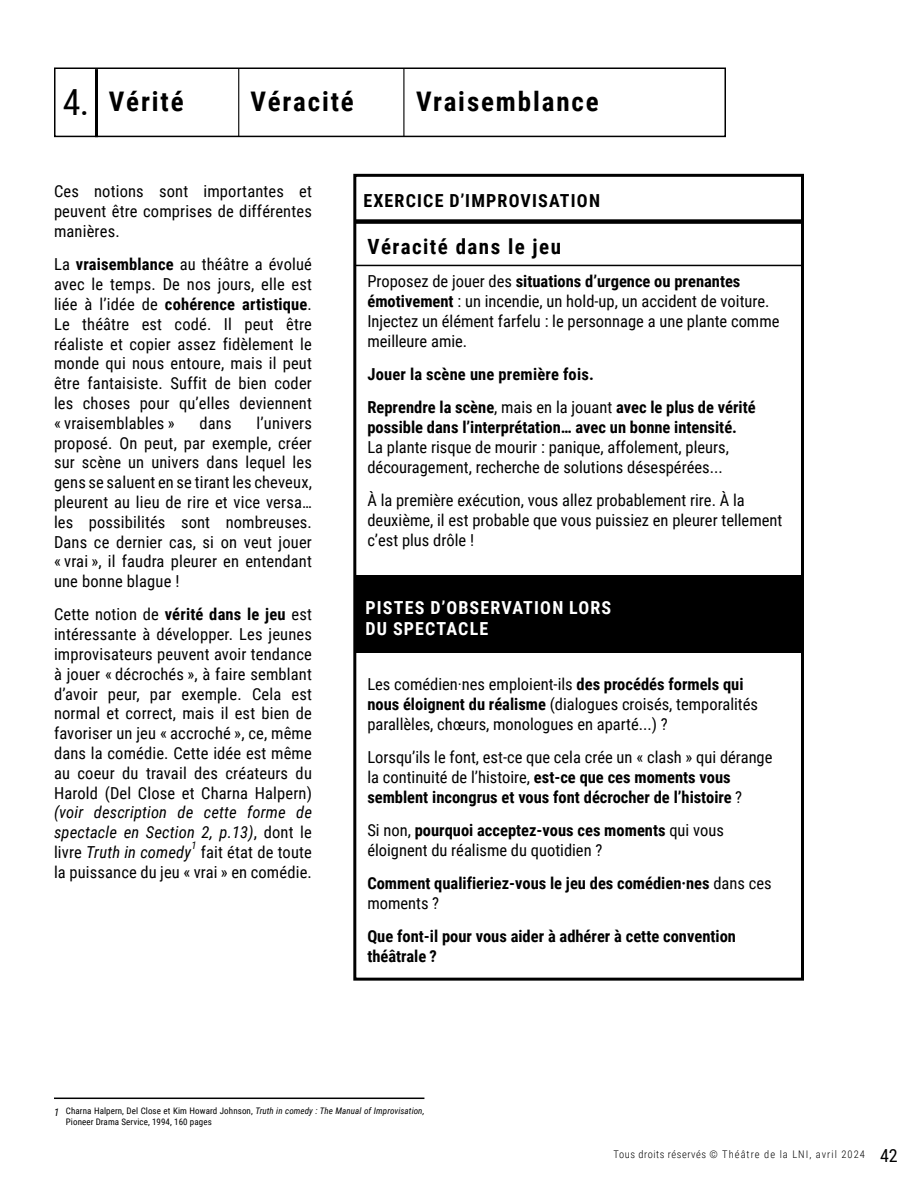
<style>
.page{position:relative;width:918px;height:1188px;background:#fff}
.page>*{position:absolute;margin:0;border:0;box-sizing:border-box;transform-origin:0 0}
.t1{font:36px "Roboto Condensed";color:#000}
.t2{font:700 27px "Roboto Condensed";letter-spacing:.07em;color:#000}
.t3{font:700 21px "Roboto Condensed";letter-spacing:.07em;color:#000}
.t4{font:700 18px/21.6px "Roboto Condensed";letter-spacing:.065em;color:#fff}
.t5{font:700 18px "Roboto Condensed";letter-spacing:.065em;color:#000}
.t6{font:18px "Roboto Condensed";color:#000}
.t7{font:16.5px/19.8px "Roboto Condensed";color:#000}
.t8{font:700 16.5px/19.8px "Roboto Condensed";color:#000}
.t9{font:italic 16.5px/19.8px "Roboto Condensed";letter-spacing:.01em;color:#000;text-align:justify}
.t10{font:300 10.5px "Roboto Condensed";letter-spacing:.095em;color:#000}
.t11{font:italic 10.5px "Roboto Condensed";color:#000}
.t12{font:9px/10.8px "Roboto Condensed";letter-spacing:.01em;color:#000}
.s1{font-weight:700}
.s2{font-style:normal}
.s3{font-weight:400}
.s4{font-style:italic}
</style>
<div class="page">
<div style="left:54px;top:68px;width:672px;height:69px;border:2px solid #000"></div>
<hr style="left:238px;top:68px;width:1px;height:68px;background:#000">
<hr style="left:403px;top:69px;width:1px;height:67px;background:#000">
<div style="left:354px;top:575px;width:449px;height:78px;background:#000"></div>
<div style="left:353px;top:174px;width:451px;height:807px;border:3px solid #000"></div>
<div style="left:354px;top:219px;width:447px;height:5px;background:#000"></div>
<hr style="left:354px;top:265px;width:447px;height:1px;background:#000">
<hr style="left:54px;top:1098px;width:370px;height:1px;background:#000">
<hr style="left:95px;top:69px;width:3px;height:68px;background:#000">
<h1 class="t1" style="left:63px;top:77px;width:28px">4.</h1>
<h2 class="t2" style="left:109px;top:82px;width:76px">Vérité</h2>
<h2 class="t2" style="left:250px;top:82px;width:105px">Véracité</h2>
<h2 class="t2" style="left:416px;top:82px;width:184px">Vraisemblance</h2>
<p class="t7" style="left:54px;top:181px;width:259px;text-align:justify">Ces notions sont importantes et peuvent être comprises de différentes manières.</p>
<p class="t7" style="left:54px;top:254px;width:260px;text-align:justify">La <span class="s1">vraisemblance</span> au théâtre a évolué avec le temps. De nos jours, elle est liée à l’idée de <span class="s1">cohérence artistique</span>.<br>Le théâtre est codé. Il peut être réaliste et copier assez fidèlement le monde qui nous entoure, mais il peut être fantaisiste. Suffit de bien coder les choses pour qu’elles deviennent « vraisemblables »</p>
<p class="t7" style="left:54px;top:412px;width:260px;text-align:justify;text-indent:203px">l’univers proposé. On peut, par exemple, créer sur scène un univers dans lequel les gens se saluent en se tirant les cheveux, pleurent au lieu de rire et vice versa… les possibilités sont nombreuses.<br>Dans ce dernier cas, si on veut jouer « vrai », il faudra pleurer en entendant une bonne blague !</p>
<p class="t7" style="left:54px;top:604px;width:259px;text-align:justify">Cette notion de <span class="s1">vérité dans le jeu</span> est intéressante à développer. Les jeunes improvisateurs peuvent avoir tendance à jouer « décrochés », à faire semblant d’avoir peur, par exemple. Cela est normal et correct, mais il est bien de favoriser un jeu « accroché », ce, même dans la comédie. Cette idée est même au coeur du travail des créateurs du Harold (Del Close et Charna Halpern)</p>
<p class="t9" style="left:54px;top:802px;width:260px">(voir description de cette forme de spectacle en Section 2, p.13)<span class="s2">, dont le livre</span> Truth in comedy</p>
<p class="t7" style="left:200px;top:412px;width:34px">dans</p>
<p class="t11" style="left:191px;top:838px;width:7px">1</p>
<p class="t7" style="left:54px;top:842px;width:259px;text-align:right">fait état de toute<br>la puissance du jeu « vrai » en comédie.</p>
<p class="t5" style="left:363px;top:188px;width:238px">EXERCICE D’IMPROVISATION</p>
<p class="t3" style="left:367px;top:232px;width:195px">Véracité dans le jeu</p>
<p class="t7" style="left:367px;top:271px;width:414px">Proposez de jouer des <span class="s1">situations d’urgence ou prenantes émotivement</span> : un incendie, un hold-up, un accident de voiture.<br>Injectez un élément farfelu : le personnage a une plante comme meilleure amie.</p>
<p class="t8" style="left:367px;top:357px;width:390px;line-height:33.3px">Jouer la scène une première fois.<br>Reprendre la scène<span class="s3">, mais en la jouant</span> avec le plus de vérité</p>
<p class="t8" style="left:367px;top:417px;width:371px">possible dans l’interprétation… avec un bonne intensité.</p>
<p class="t7" style="left:367px;top:436px;width:363px">La plante risque de mourir : panique, affolement, pleurs, découragement, recherche de solutions désespérées...</p>
<p class="t7" style="left:367px;top:490px;width:416px">À la première exécution, vous allez probablement rire. À la deuxième, il est probable que vous puissiez en pleurer tellement c’est plus drôle !</p>
<p class="t4" style="left:366px;top:596px;width:247px">PISTES D’OBSERVATION LORS<br>DU SPECTACLE</p>
<p class="t7" style="left:367px;top:674px;width:392px">Les comédien·nes emploient-ils <span class="s1">des procédés formels qui nous éloignent du réalisme</span> (dialogues croisés, temporalités parallèles, chœurs, monologues en aparté...) ?</p>
<p class="t7" style="left:367px;top:747px;width:407px">Lorsqu’ils le font, est-ce que cela crée un « clash » qui dérange la continuité de l’histoire, <span class="s1">est-ce que ces moments vous semblent incongrus et vous font décrocher de l’histoire</span> ?</p>
<p class="t7" style="left:367px;top:819px;width:358px">Si non, <span class="s1">pourquoi acceptez-vous ces moments</span> qui vous éloignent du réalisme du quotidien ?</p>
<p class="t8" style="left:367px;top:873px;width:406px">Comment qualifieriez-vous le jeu des comédien·nes <span class="s3">dans ces moments ?</span></p>
<p class="t8" style="left:367px;top:926px;width:370px">Que font-il pour vous aider à adhérer à cette convention théâtrale ?</p>
<p class="t11" style="left:54px;top:1105px;width:7px">1</p>
<p class="t12" style="left:66px;top:1105px;width:360px">Charna Halpern, Del Close et Kim Howard Johnson, <span class="s4">Truth in comedy : The Manual of Improvisation,<br></span>Pioneer Drama Service, 1994, 160 pages</p>
<p class="t10" style="left:614px;top:1147px;width:253px">Tous droits réservés © Théâtre de la LNI, avril 2024</p>
<p class="t6" style="left:880px;top:1143px;width:19px">42</p>
</div>
